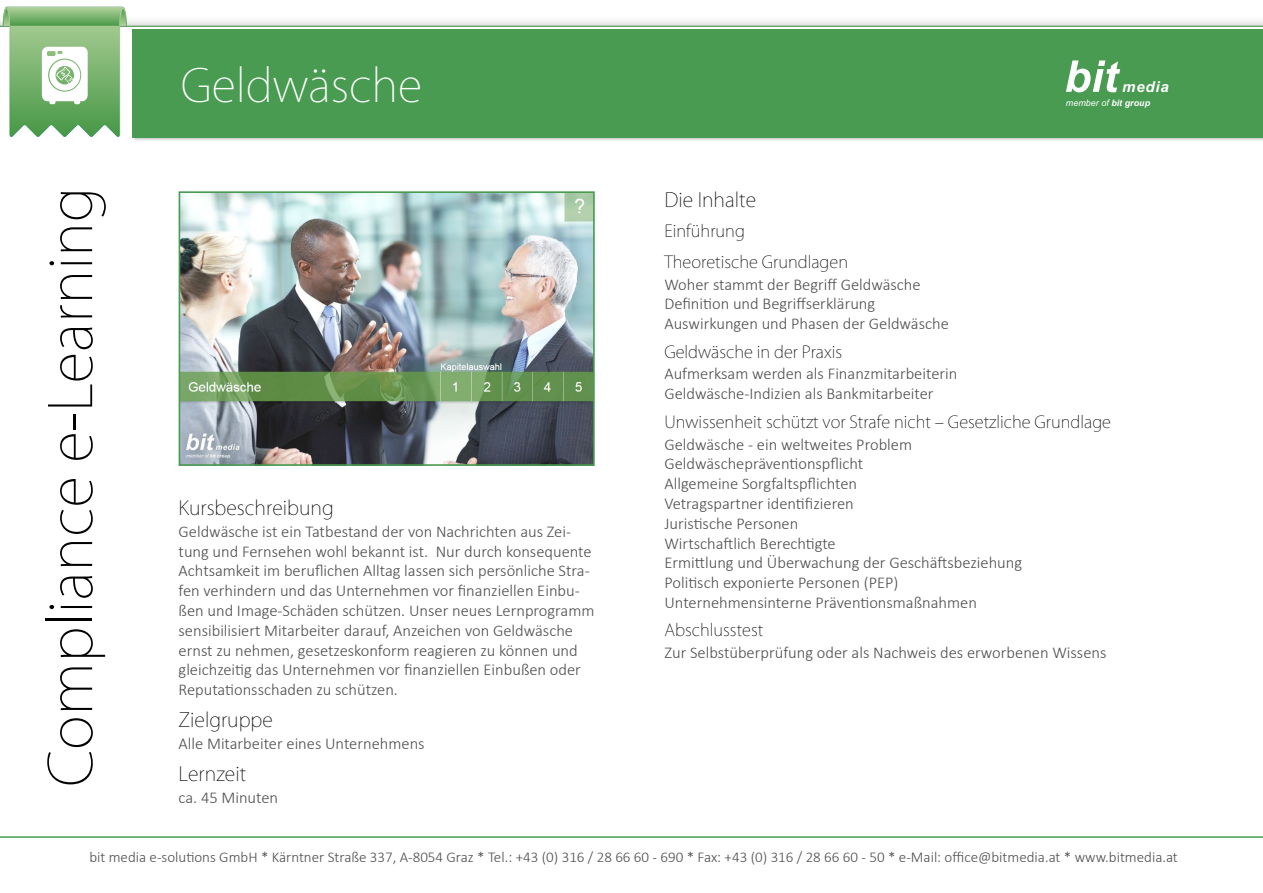
<style>
.page{position:relative;width:1263px;height:893px;background:#fff}
.page>*{position:absolute;margin:0;border:0;box-sizing:border-box;transform-origin:0 0}
.t1{font:200 58.5px "Koz Go Pr 6 N";color:#000}
.t2{font:200 45px "Koz Go Pr 6 N";color:#fff}
.t3{font:200 19.5px "Koz Go Pr 6 N";color:#000}
.t4{font:300 16.5px/19.8px "Calibri";color:#4d4d4f}
.t5{font:200 16.5px/30.5px "Koz Go Pr 6 N";color:#000}
.t6{font:300 15px "Calibri";color:#4d4d4f}
.t7{font:italic 700 15px "Arial";letter-spacing:.05em;color:#fff}
.t8{font:italic 9px "Arial";color:#fff}
.s1{font-weight:700}
</style>
<div class="page">
<div style="left:0;top:15px;width:1263px;height:138px;background:#000;opacity:.2"></div>
<div style="left:0;top:108px;width:1263px;height:49px;background:#fff"></div>
<div style="left:132px;top:29px;width:1131px;height:112px;background:#000;opacity:.2"></div>
<div style="left:133px;top:29px;width:1130px;height:108px;background:#489b50"></div>
<img style="left:182px;top:194px;width:410px;height:269px">
<div style="left:179px;top:191px;width:416px;height:275px;border:2px solid #489b50"></div>
<hr style="left:0;top:836px;width:1263px;height:2px;background:#489b50">
<svg style="left:1066px;top:60px;width:54px;height:32px"></svg>
<hr style="left:0;top:26px;width:1263px;height:1px;background:#489b50">
<svg style="left:3px;top:7px;width:124px;height:130px"></svg>
<h1 class="t1" style="left:38px;top:787px;width:602px;rotate:-90deg">Compliance e-Learning</h1>
<h2 class="t2" style="left:181px;top:60px;width:243px">Geldwäsche</h2>
<p class="t3" style="left:179px;top:497px;width:157px">Kursbeschreibung</p>
<p class="t4" style="left:179px;top:521px;width:417px">Geldwäsche ist ein Tatbestand der von Nachrichten aus Zei&shy;tung und Fernsehen wohl bekannt ist. Nur durch konsequente Achtsamkeit im beruflichen Alltag lassen sich persönliche Stra&shy;fen verhindern und das Unternehmen vor finanziellen Einbu&shy;ßen und Image-Schäden schützen. Unser neues Lernprogramm sensibilisiert Mitarbeiter darauf, Anzeichen von Geldwäsche ernst zu nehmen, gesetzeskonform reagieren zu können und gleichzeitig das Unternehmen vor finanziellen Einbußen oder Reputationsschaden zu schützen.</p>
<p class="t3" style="left:179px;top:709px;width:96px">Zielgruppe</p>
<p class="t4" style="left:179px;top:733px;width:248px">Alle Mitarbeiter eines Unternehmens</p>
<p class="t3" style="left:179px;top:763px;width:69px">Lernzeit</p>
<p class="t4" style="left:179px;top:787px;width:101px">ca. 45 Minuten</p>
<p class="t7" style="left:1122px;top:76px;width:48px">media</p>
<p class="t8" style="left:1066px;top:97px;width:86px">member of <span class="s1">bit group</span></p>
<p class="t3" style="left:664px;top:189px;width:93px">Die Inhalte</p>
<p class="t5" style="left:664px;top:216px;width:185px">Einführung<br>Theoretische Grundlagen</p>
<p class="t4" style="left:664px;top:273px;width:286px">Woher stammt der Begriff Geldwäsche<br>Definition und Begriffserklärung<br>Auswirkungen und Phasen der Geldwäsche</p>
<p class="t5" style="left:664px;top:337px;width:179px">Geldwäsche in der Praxis</p>
<p class="t4" style="left:664px;top:363px;width:294px">Aufmerksam werden als Finanzmitarbeiterin<br>Geldwäsche-Indizien als Bankmitarbeiter</p>
<p class="t5" style="left:664px;top:407px;width:448px">Unwissenheit schützt vor Strafe nicht – Gesetzliche Grundlage</p>
<p class="t4" style="left:664px;top:433px;width:359px">Geldwäsche - ein weltweites Problem Geldwäschepräventionspflicht<br>Allgemeine Sorgfaltspflichten<br>Vetragspartner identifizieren<br>Juristische Personen<br>Wirtschaftlich Berechtigte<br>Ermittlung und Überwachung der Geschäftsbeziehung Politisch exponierte Personen (PEP)<br>Unternehmensinterne Präventionsmaßnahmen</p>
<p class="t5" style="left:664px;top:615px;width:100px">Abschlusstest</p>
<p class="t4" style="left:664px;top:642px;width:443px">Zur Selbstüberprüfung oder als Nachweis des erworbenen Wissens</p>
<p class="t6" style="left:89px;top:848px;width:1090px">bit media e-solutions GmbH * Kärntner Straße 337, A-8054 Graz * Tel.: +43 (0) 316 / 28 66 60 - 690 * Fax: +43 (0) 316 / 28 66 60 - 50 * e-Mail: office@bitmedia.at * www.bitmedia.at</p>
</div>
